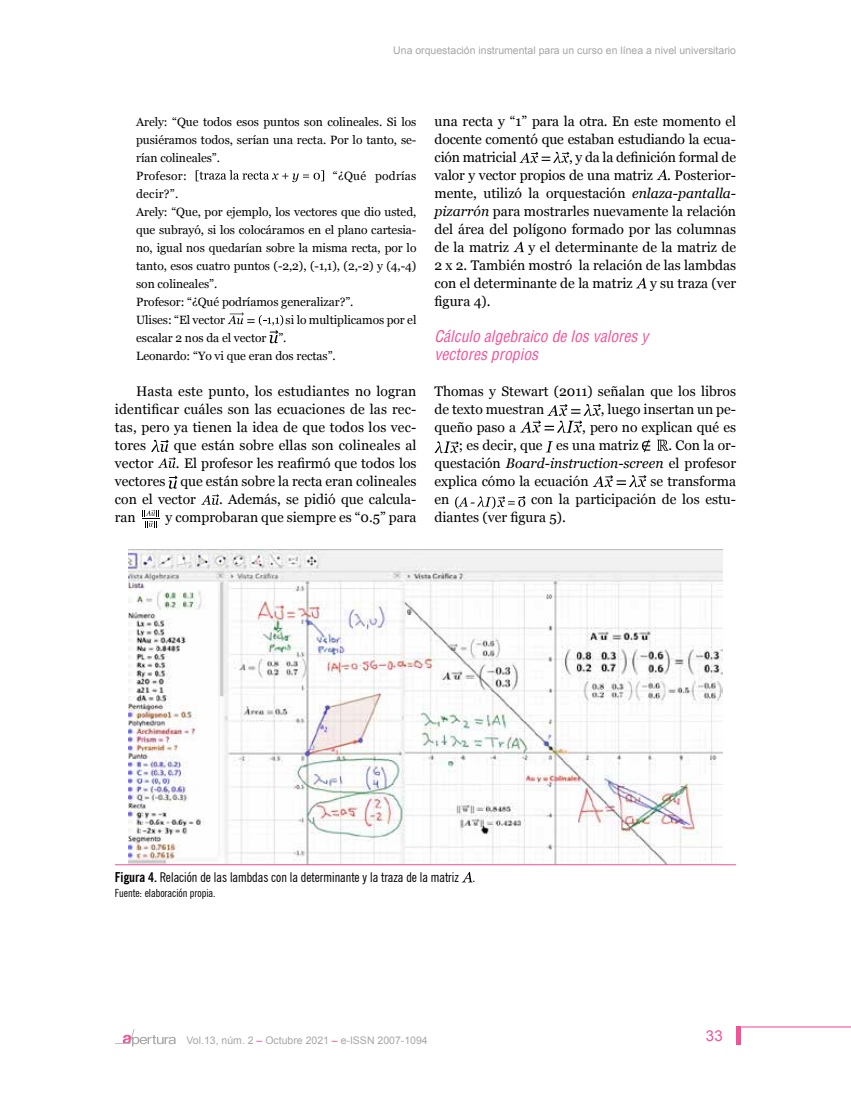
<style>
.page{position:relative;width:851px;height:1106px;background:#fff}
.page>*{position:absolute;margin:0;border:0;box-sizing:border-box;transform-origin:0 0}
.t1{font:italic condensed 15.75px/18px "Helvetica";color:#f45197}
.t2{font:15px "Arial";color:#f45197}
.t3{font:13.8px/18px "Georgia";color:#000;text-align:justify}
.t4{font:condensed 13.5px "News Gothic BT";color:#000}
.t5{font:12px/18px "Georgia";letter-spacing:-.005em;color:#000}
.t6{font:12px "Georgia";letter-spacing:.02em;color:#000}
.t7{font:condensed 11.25px "News Gothic BT";color:#000}
.t8{font:10.5px "Arial";color:#a6a6a6}
.s1{font-style:italic}
.s2{font-weight:700}
.s3{color:#f45197}
</style>
<div class="page">
<svg style="left:115px;top:1029px;width:60px;height:17px"></svg>
<hr style="left:737px;top:1026px;width:113px;height:1px;background:#f45197">
<hr style="left:736px;top:1026px;width:4px;height:18px;background:#f45197">
<svg style="left:196px;top:170px;width:128px;height:12px"></svg>
<svg style="left:227px;top:312px;width:56px;height:31px"></svg>
<svg style="left:151px;top:440px;width:25px;height:28px"></svg>
<svg style="left:168px;top:476px;width:9px;height:13px"></svg>
<svg style="left:201px;top:494px;width:18px;height:11px"></svg>
<svg style="left:142px;top:510px;width:17px;height:18px"></svg>
<svg style="left:519px;top:152px;width:50px;height:11px"></svg>
<svg style="left:656px;top:170px;width:11px;height:10px"></svg>
<svg style="left:513px;top:242px;width:11px;height:10px"></svg>
<svg style="left:636px;top:278px;width:10px;height:10px"></svg>
<svg style="left:520px;top:404px;width:81px;height:29px"></svg>
<svg style="left:434px;top:441px;width:24px;height:12px"></svg>
<svg style="left:546px;top:441px;width:6px;height:11px"></svg>
<svg style="left:657px;top:439px;width:11px;height:12px"></svg>
<svg style="left:642px;top:439px;width:8px;height:13px"></svg>
<svg style="left:592px;top:475px;width:54px;height:12px"></svg>
<svg style="left:455px;top:496px;width:70px;height:13px"></svg>
<img style="left:129px;top:549px;width:593px;height:315px">
<svg style="left:462px;top:872px;width:10px;height:10px"></svg>
<hr style="left:115px;top:864px;width:621px;height:1px;background:#f45197">
<p class="t8" style="left:393px;top:43px;width:344px">Una orquestación instrumental para un curso en línea a nivel universitario</p>
<p class="t5" style="left:136px;top:112px;width:282px">Arely: “Que todos esos puntos son colineales. Si los pusiéramos todos, serían una recta. Por lo tanto, se&shy;rían colineales”.<br>Profesor:</p>
<p class="t6" style="left:333px;top:167px;width:85px">“¿Qué podrías</p>
<p class="t5" style="left:136px;top:184px;width:282px">decir?”.<br>Arely: “Que, por ejemplo, los vectores que dio usted, que subrayó, si los colocáramos en el plano cartesia&shy;no, igual nos quedarían sobre la misma recta, por lo tanto, esos cuatro puntos (-2,2), (-1,1), (2,-2) y (4,-4) son colineales”.<br>Profesor: “¿Qué podríamos generalizar?”.<br>Ulises: “El vector</p>
<p class="t5" style="left:136px;top:310px;width:282px;text-indent:149px">si lo multiplicamos por el escalar 2 nos da el vector ”.<br>Leonardo: “Yo vi que eran dos rectas”.</p>
<p class="t3" style="left:115px;top:382px;width:303px;text-indent:21px">Hasta este punto, los estudiantes no logran identificar cuáles son las ecuaciones de las rec&shy;tas, pero ya tienen la idea de que todos los vec&shy;tores</p>
<p class="t3" style="left:174px;top:436px;width:244px">que están sobre ellas son colineales al</p>
<p class="t3" style="left:115px;top:454px;width:303px;text-indent:61px">. El profesor les reafirmó que todos los vectores que están sobre la recta eran colineales con el vector</p>
<p class="t3" style="left:115px;top:454px;width:40px">vector</p>
<p class="t3" style="left:219px;top:490px;width:199px">. Además, se pidió que calcula-</p>
<p class="t3" style="left:115px;top:508px;width:22px">ran</p>
<p class="t3" style="left:165px;top:508px;width:252px">y comprobaran que siempre es “0.5” para</p>
<p class="t3" style="left:434px;top:112px;width:303px">una recta y “1” para la otra. En este momento el docente comentó que estaban estudiando la ecua&shy;ción matricial</p>
<p class="t3" style="left:434px;top:148px;width:303px;text-indent:135px">, y da la definición formal de valor y vector propios de una matriz . Posterior&shy;mente, utilizó la orquestación <span class="s1">enlaza-pantalla&shy;pizarrón</span> para mostrarles nuevamente la relación del área del polígono formado por las columnas de la matriz</p>
<p class="t3" style="left:434px;top:238px;width:303px;text-indent:94px">y el determinante de la matriz de 2 x 2. También mostró la relación de las lambdas con el determinante de la matriz</p>
<p class="t3" style="left:650px;top:274px;width:87px">y su traza (ver</p>
<p class="t3" style="left:434px;top:292px;width:57px">figura 4).</p>
<p class="t1" style="left:434px;top:327px;width:215px">Cálculo algebraico de los valores y vectores propios</p>
<p class="t3" style="left:434px;top:382px;width:303px">Thomas y Stewart (2011) señalan que los libros de texto muestran</p>
<p class="t3" style="left:601px;top:400px;width:137px">, luego insertan un pe-</p>
<p class="t3" style="left:458px;top:418px;width:279px;text-indent:123px">, pero no explican qué es ; es decir, que es una matriz</p>
<p class="t3" style="left:434px;top:418px;width:83px">queño paso a</p>
<p class="t3" style="left:434px;top:436px;width:303px;text-indent:234px">. Con la or&shy;questación <span class="s1">Board-instruction-screen</span> el profesor explica cómo la ecuación</p>
<p class="t3" style="left:650px;top:472px;width:87px">se transforma</p>
<p class="t3" style="left:434px;top:490px;width:303px;text-indent:97px">con la participación de los estu&shy;diantes (ver figura 5).</p>
<p class="t3" style="left:434px;top:490px;width:16px">en</p>
<p class="t4" style="left:115px;top:869px;width:362px"><span class="s2">Figura 4.</span> Relación de las lambdas con la determinante y la traza de la matriz .</p>
<p class="t7" style="left:115px;top:886px;width:102px">Fuente: elaboración propia.</p>
<p class="t8" style="left:186px;top:1033px;width:243px">Vol.13, núm. 2 <span class="s3">–</span> Octubre 2021 <span class="s3">–</span> e-ISSN 2007-1094</p>
<p class="t2" style="left:705px;top:1026px;width:18px">33</p>
</div>
